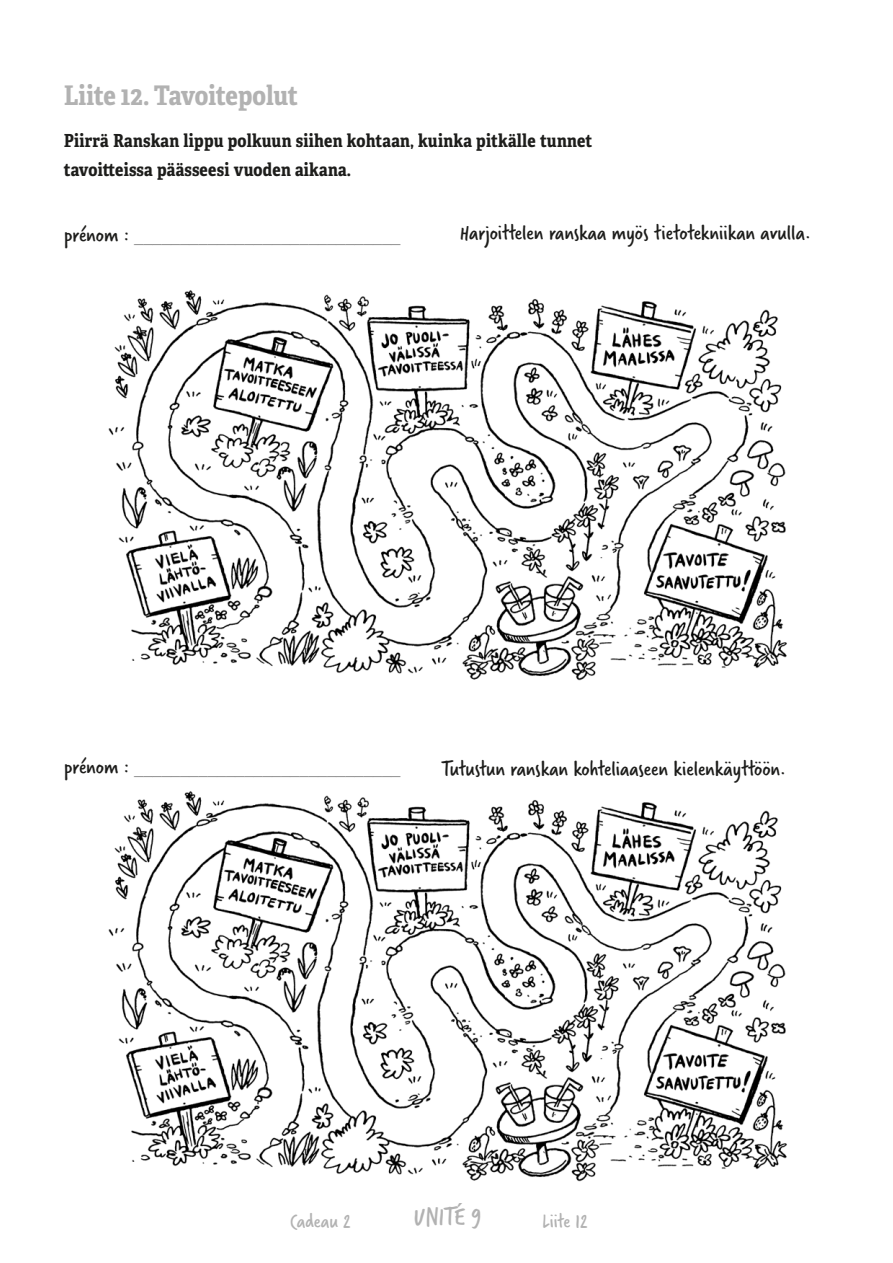
<style>
.page{position:relative;width:893px;height:1263px;background:#fff}
.page>*{position:absolute;margin:0;border:0;box-sizing:border-box;transform-origin:0 0}
.t1{font:700 27px "Adelle Condensed";letter-spacing:-.01em;color:#b2b2b2}
.t2{font:27px "Verveine";color:#b2b2b2}
.t3{font:22.5px "Verveine";color:#1d1d1b}
.t4{font:22.5px "Adelle Condensed Th";color:#878787}
.t5{font:21px "Verveine";color:#b2b2b2}
.t6{font:700 18px/29px "Adelle Condensed";letter-spacing:.01em;color:#1d1d1b}
.s1{font-family:"Verveine";color:#1d1d1b}
</style>
<div class="page">
<img style="left:108px;top:290px;width:679px;height:391px">
<img style="left:108px;top:791px;width:679px;height:391px">
<h1 class="t1" style="left:64px;top:76px;width:236px">Liite 12. Tavoitepolut</h1>
<p class="t6" style="left:64px;top:125px;width:530px">Piirrä Ranskan lippu polkuun siihen kohtaan, kuinka pitkälle tunnet tavoitteissa päässeesi vuoden aikana.</p>
<p class="t4" style="left:64px;top:217px;width:338px"><span class="s1">prénom :</span> _____________________________</p>
<p class="t3" style="left:460px;top:217px;width:353px">Harjoittelen ranskaa myös tietotekniikan avulla.</p>
<p class="t4" style="left:64px;top:749px;width:338px"><span class="s1">prénom :</span> _____________________________</p>
<p class="t3" style="left:442px;top:753px;width:346px">Tutustun ranskan kohteliaaseen kielenkäyttöön.</p>
<p class="t5" style="left:290px;top:1206px;width:62px">Cadeau 2</p>
<h1 class="t2" style="left:414px;top:1198px;width:69px">UNITÉ 9</h1>
<p class="t5" style="left:542px;top:1206px;width:47px">Liite 12</p>
</div>
